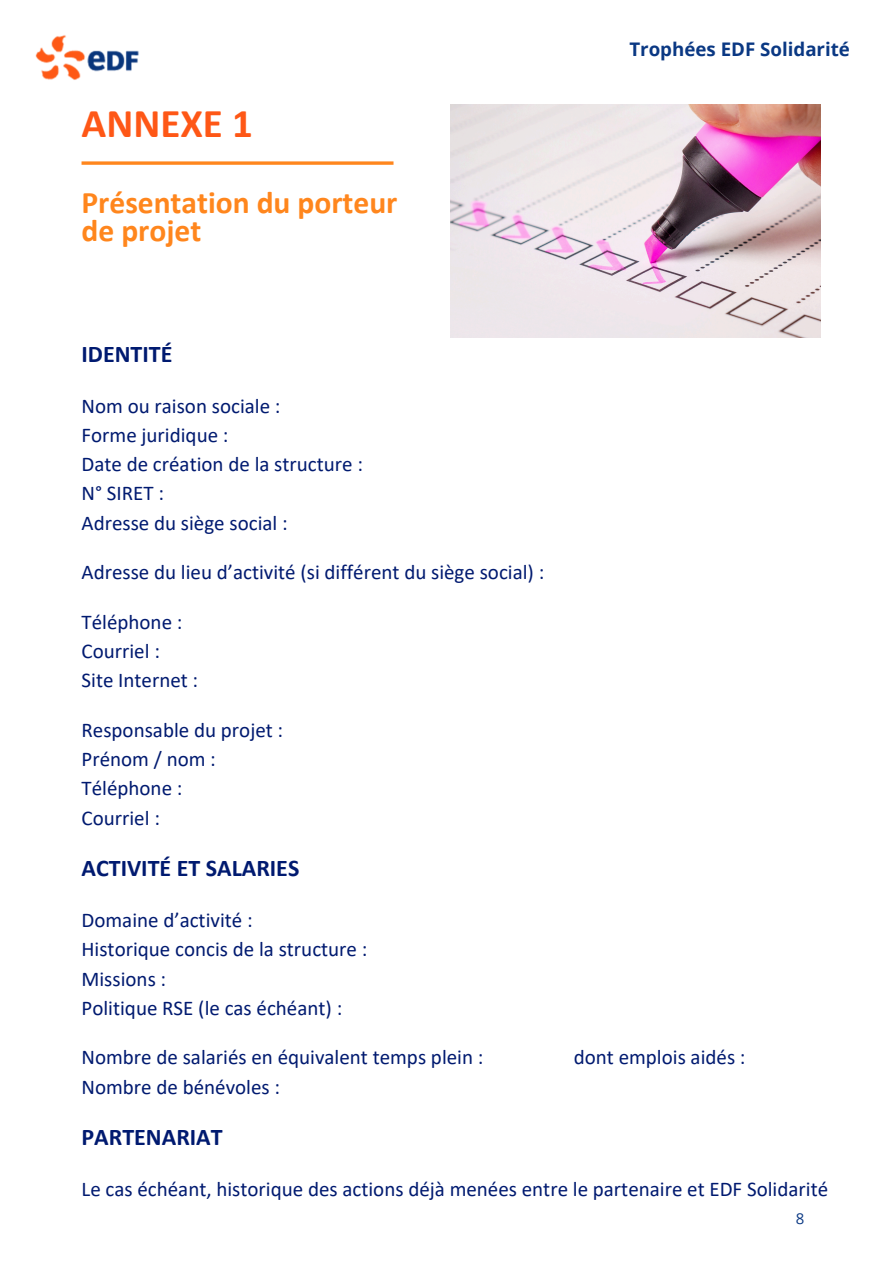
<style>
.page{position:relative;width:894px;height:1264px;background:#fff}
.page>*{position:absolute;margin:0;border:0;box-sizing:border-box;transform-origin:0 0}
.t1{font:700 40.95px "Calibri";color:#fe5716}
.t2{font:700 31.5px/28.2px "Calibri";color:#ff861d}
.t3{font:700 24px "Calibri";color:#001a70}
.t4{font:21px/29.2px "Calibri";color:#001a70}
.t5{font:700 18.75px "Open Sans";color:#0a3883}
.t6{font:15px "Open Sans";color:#0a3883}
</style>
<div class="page">
<svg style="left:81px;top:161px;width:312px;height:4px"></svg>
<img style="left:450px;top:104px;width:369px;height:233px">
<img style="left:35px;top:35px;width:104px;height:45px">
<h3 class="t1" style="left:81px;top:107px;width:173px">ANNEXE 1</h3>
<h4 class="t2" style="left:81px;top:191px;width:317px">Présentation du porteur de projet</h4>
<p class="t5" style="left:629px;top:36px;width:222px">Trophées EDF Solidarité</p>
<p class="t3" style="left:81px;top:344px;width:92px">IDENTITÉ</p>
<h1 class="t4" style="left:81px;top:393px;width:283px">Nom ou raison sociale :<br>Forme juridique :<br>Date de création de la structure :<br>N° SIRET :<br>Adresse du siège social :</h1>
<h2 class="t4" style="left:81px;top:559px;width:464px">Adresse du lieu d’activité (si différent du siège social) :</h2>
<p class="t4" style="left:81px;top:609px;width:118px">Téléphone :<br>Courriel :<br>Site Internet :</p>
<h3 class="t4" style="left:81px;top:717px;width:203px">Responsable du projet :<br>Prénom / nom :<br>Téléphone :<br>Courriel :</h3>
<h4 class="t3" style="left:81px;top:858px;width:219px">ACTIVITÉ ET SALARIES</h4>
<h4 class="t4" style="left:81px;top:907px;width:287px">Domaine d’activité :<br>Historique concis de la structure :<br>Missions :<br>Politique RSE (le cas échéant) :</h4>
<h4 class="t4" style="left:81px;top:1044px;width:403px">Nombre de salariés en équivalent temps plein :</h4>
<h4 class="t4" style="left:573px;top:1044px;width:173px">dont emplois aidés :</h4>
<h4 class="t4" style="left:81px;top:1073px;width:200px">Nombre de bénévoles :</h4>
<h4 class="t3" style="left:81px;top:1127px;width:143px">PARTENARIAT</h4>
<h3 class="t4" style="left:81px;top:1176px;width:747px">Le cas échéant, historique des actions déjà menées entre le partenaire et EDF Solidarité</h3>
<p class="t6" style="left:795px;top:1208px;width:10px">8</p>
</div>
